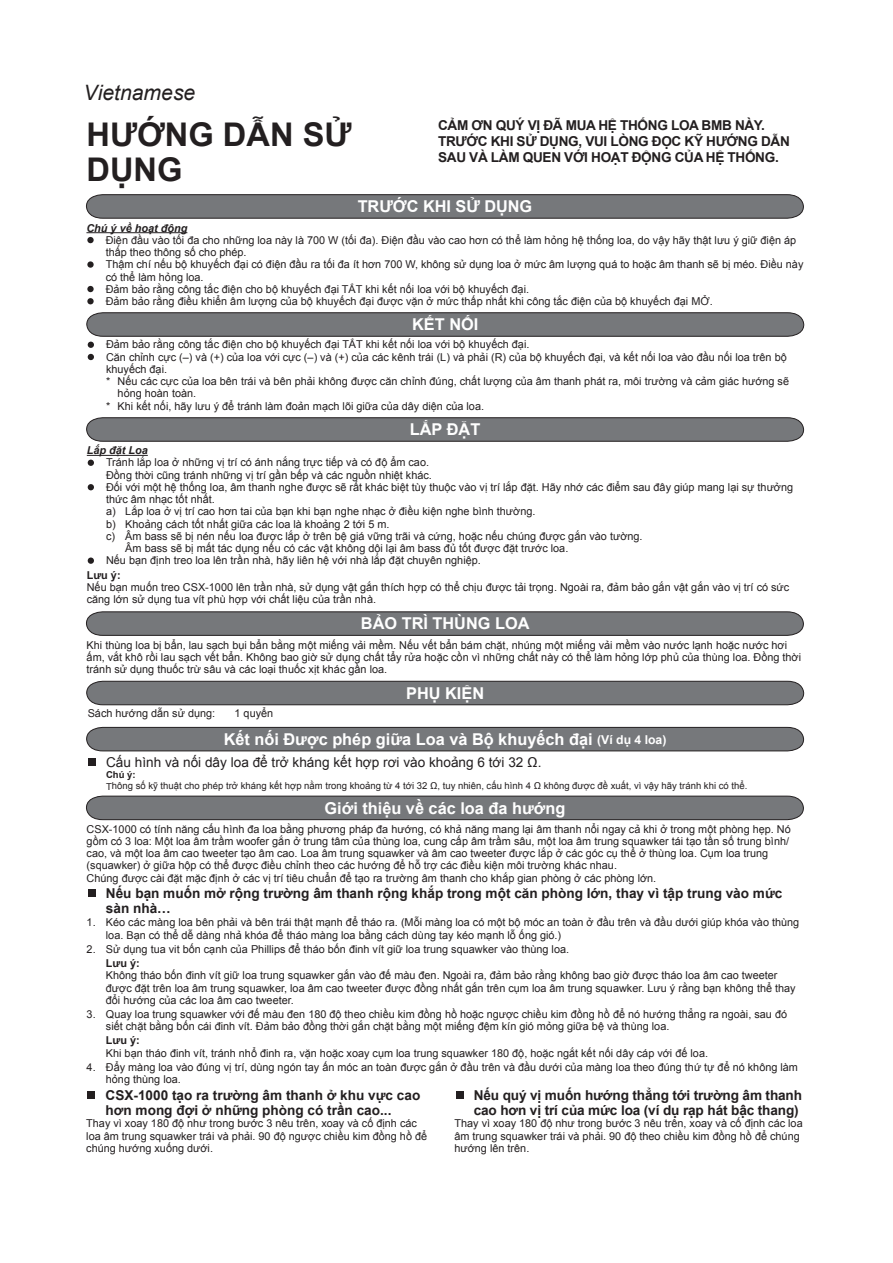
<style>
.page{position:relative;width:893px;height:1263px;background:#fff}
.page>*{position:absolute;margin:0;border:0;box-sizing:border-box;transform-origin:0 0}
.t1{font:700 32.7px/35.4px "Arial";color:#231f20}
.t2{font:italic 21.15px "Arial";color:#231f20}
.t3{font:700 16.35px "Arial";color:#fff}
.t4{font:700 13.65px/15px "Arial";letter-spacing:-.01em;color:#231f20}
.t5{font:13.65px "Arial";color:#231f20}
.t6{font:10.95px/12.3px "Arial";color:#231f20}
.t7{font:italic 700 10.95px "Arial";color:#231f20}
.t8{font:700 10.95px "Arial";color:#231f20}
.t9{font:9.45px "Arial";color:#231f20}
.t10{font:700 9.45px "Arial";color:#231f20}
.s1{font-size:12.3px}
</style>
<div class="page">
<svg style="left:86px;top:194px;width:718px;height:25px;background:#727376"></svg>
<hr style="left:86px;top:232px;width:101px;height:1px;background:#231f20">
<svg style="left:87px;top:237px;width:7px;height:6px"></svg>
<svg style="left:87px;top:261px;width:7px;height:7px"></svg>
<svg style="left:87px;top:286px;width:7px;height:6px"></svg>
<svg style="left:87px;top:298px;width:7px;height:6px"></svg>
<svg style="left:86px;top:417px;width:718px;height:25px;background:#727376"></svg>
<svg style="left:86px;top:312px;width:718px;height:36px"></svg>
<svg style="left:88px;top:354px;width:6px;height:6px"></svg>
<hr style="left:87px;top:455px;width:61px;height:1px;background:#231f20">
<svg style="left:88px;top:460px;width:6px;height:6px"></svg>
<svg style="left:88px;top:484px;width:6px;height:6px"></svg>
<svg style="left:88px;top:557px;width:6px;height:7px"></svg>
<svg style="left:86px;top:611px;width:718px;height:25px;background:#727376"></svg>
<svg style="left:86px;top:796px;width:718px;height:24px;background:#727376"></svg>
<div style="left:88px;top:889px;width:8px;height:8px;background:#231f20"></div>
<svg style="left:86px;top:727px;width:718px;height:24px;background:#727376"></svg>
<div style="left:88px;top:758px;width:8px;height:8px;background:#231f20"></div>
<svg style="left:86px;top:681px;width:718px;height:24px;background:#727476"></svg>
<div style="left:87px;top:1091px;width:8px;height:8px;background:#231f20"></div>
<div style="left:456px;top:1091px;width:7px;height:8px;background:#231f20"></div>
<h2 class="t2" style="left:84px;top:79px;width:113px">Vietnamese</h2>
<h1 class="t1" style="left:86px;top:118px;width:267px">HƯỚNG DẪN SỬ<br>DỤNG</h1>
<p class="t4" style="left:438px;top:117px;width:353px;line-height:16.4px">CẢM ƠN QUÝ VỊ ĐÃ MUA HỆ THỐNG LOA BMB NÀY.<br>TRƯỚC KHI SỬ DỤNG, VUI LÒNG ĐỌC KỸ HƯỚNG DẪN<br>SAU VÀ LÀM QUEN VỚI HOẠT ĐỘNG CỦA HỆ THỐNG.</p>
<h3 class="t3" style="left:358px;top:196px;width:176px">TRƯỚC KHI SỬ DỤNG</h3>
<p class="t7" style="left:86px;top:221px;width:102px">Chú ý về hoạt động</p>
<p class="t6" style="left:106px;top:234px;width:699px">Điện đầu vào tối đa cho những loa này là 700 W (tối đa). Điện đầu vào cao hơn có thể làm hỏng hệ thống loa, do vậy hãy thật lưu ý giữ điện áp thấp theo thông số cho phép.<br>Thậm chí nếu bộ khuyếch đại có điện đầu ra tối đa ít hơn 700 W, không sử dụng loa ở mức âm lượng quá to hoặc âm thanh sẽ bị méo. Điều này có thể làm hỏng loa.<br>Đảm bảo rằng công tắc điện cho bộ khuyếch đại TẮT khi kết nối loa với bộ khuyếch đại.<br>Đảm bảo rằng điều khiển âm lượng của bộ khuyếch đại được vặn ở mức thấp nhất khi công tắc điện của bộ khuyếch đại MỞ.</p>
<h3 class="t3" style="left:412px;top:314px;width:68px">KẾT NỐI</h3>
<p class="t6" style="left:106px;top:339px;width:425px">Đảm bảo rằng công tắc điện cho bộ khuyếch đại TẮT khi kết nối loa với bộ khuyếch đại.</p>
<p class="t6" style="left:106px;top:351px;width:682px">Căn chỉnh cực (–) và (+) của loa với cực (–) và (+) của các kênh trái (L) và phải (R) của bộ khuyếch đại, và kết nối loa vào đầu nối loa trên bộ</p>
<p class="t6" style="left:106px;top:363px;width:63px">khuyếch đại.</p>
<p class="t6" style="left:106px;top:375px;width:685px">* Nếu các cực của loa bên trái và bên phải không được căn chỉnh đúng, chất lượng của âm thanh phát ra, môi trường và cảm giác hướng sẽ</p>
<p class="t6" style="left:118px;top:388px;width:80px">hỏng hoàn toàn.</p>
<p class="t6" style="left:106px;top:400px;width:380px">* Khi kết nối, hãy lưu ý để tránh làm đoản mạch lõi giữa của dây diện của loa.</p>
<p class="t7" style="left:87px;top:443px;width:63px">Lắp đặt Loa</p>
<p class="t6" style="left:106px;top:457px;width:325px">Tránh lắp loa ở những vị trí có ánh nắng trực tiếp và có độ ẩm cao.</p>
<p class="t6" style="left:106px;top:469px;width:327px">Đồng thời cũng tránh những vị trí gần bếp và các nguồn nhiệt khác.</p>
<p class="t6" style="left:106px;top:481px;width:689px">Đối với một hệ thống loa, âm thanh nghe được sẽ rất khác biệt tùy thuộc vào vị trí lắp đặt. Hãy nhớ các điểm sau đây giúp mang lại sự thưởng</p>
<p class="t6" style="left:106px;top:493px;width:110px">thức âm nhạc tốt nhất.</p>
<p class="t6" style="left:106px;top:505px;width:431px">a) Lắp loa ở vị trí cao hơn tai của bạn khi bạn nghe nhạc ở điều kiện nghe bình thường.</p>
<p class="t6" style="left:106px;top:518px;width:285px">b) Khoảng cách tốt nhất giữa các loa là khoảng 2 tới 5 m.</p>
<p class="t6" style="left:106px;top:530px;width:538px">c) Âm bass sẽ bị nén nếu loa được lắp ở trên bệ giá vững trãi và cứng, hoặc nếu chúng được gắn vào tường.</p>
<p class="t6" style="left:125px;top:542px;width:445px">Âm bass sẽ bị mất tác dụng nếu có các vật không dội lại âm bass đủ tốt được đặt trước loa.</p>
<p class="t6" style="left:106px;top:554px;width:376px">Nếu bạn định treo loa lên trần nhà, hãy liên hệ với nhà lắp đặt chuyên nghiệp.</p>
<p class="t8" style="left:87px;top:567px;width:35px">Lưu ý:</p>
<p class="t6" style="left:87px;top:581px;width:704px">Nếu bạn muốn treo CSX-1000 lên trần nhà, sử dụng vật gắn thích hợp có thể chịu được tải trọng. Ngoài ra, đảm bảo gắn vật gắn vào vị trí có sức căng lớn sử dụng tua vít phù hợp với chất liệu của trần nhà.</p>
<h3 class="t3" style="left:361px;top:613px;width:170px">BẢO TRÌ THÙNG LOA</h3>
<h3 class="t3" style="left:410px;top:419px;width:72px">LẮP ĐẶT</h3>
<p class="t6" style="left:87px;top:639px;width:716px">Khi thùng loa bị bẩn, lau sạch bụi bẩn bằng một miếng vải mềm. Nếu vết bẩn bám chặt, nhúng một miếng vải mềm vào nước lạnh hoặc nước hơi ấm, vắt khô rồi lau sạch vết bẩn. Không bao giờ sử dụng chất tẩy rửa hoặc cồn vì những chất này có thể làm hỏng lớp phủ của thùng loa. Đồng thời tránh sử dụng thuốc trừ sâu và các loại thuốc xịt khác gần loa.</p>
<p class="t6" style="left:88px;top:707px;width:129px">Sách hướng dẫn sử dụng:</p>
<p class="t6" style="left:235px;top:707px;width:40px">1 quyển</p>
<h3 class="t3" style="left:406px;top:682px;width:79px">PHỤ KIỆN</h3>
<h3 class="t3" style="left:224px;top:728px;width:444px">Kết nối Được phép giữa Loa và Bộ khuyếch đại <span class="s1">(Ví dụ 4 loa)</span></h3>
<p class="t5" style="left:106px;top:753px;width:437px">Cấu hình và nối dây loa để trở kháng kết hợp rơi vào khoảng 6 tới 32 Ω.</p>
<p class="t10" style="left:106px;top:769px;width:31px">Chú ý:</p>
<p class="t9" style="left:106px;top:780px;width:643px">Thông số kỹ thuật cho phép trở kháng kết hợp nằm trong khoảng từ 4 tới 32 Ω, tuy nhiên, cấu hình 4 Ω không được đề xuất, vì vậy hãy tránh khi có thể.</p>
<h3 class="t3" style="left:324px;top:797px;width:242px">Giới thiệu về các loa đa hướng</h3>
<p class="t6" style="left:87px;top:823px;width:706px">CSX-1000 có tính năng cấu hình đa loa bằng phương pháp đa hướng, có khả năng mang lại âm thanh nổi ngay cả khi ở trong một phòng hẹp. Nó gồm có 3 loa: Một loa âm trầm woofer gắn ở trung tâm của thùng loa, cung cấp âm trầm sâu, một loa âm trung squawker tái tạo tần số trung bình/ cao, và một loa âm cao tweeter tạo âm cao. Loa âm trung squawker và âm cao tweeter được lắp ở các góc cụ thể ở thùng loa. Cụm loa trung (squawker) ở giữa hộp có thể được điều chỉnh theo các hướng để hỗ trợ các điều kiện môi trường khác nhau.<br>Chúng được cài đặt mặc định ở các vị trí tiêu chuẩn để tạo ra trường âm thanh cho khắp gian phòng ở các phòng lớn.</p>
<p class="t4" style="left:106px;top:886px;width:678px">Nếu bạn muốn mở rộng trường âm thanh rộng khắp trong một căn phòng lớn, thay vì tập trung vào mức sàn nhà…</p>
<p class="t6" style="left:106px;top:915px;width:695px;line-height:13px;text-indent:-19px">1. Kéo các màng loa bên phải và bên trái thật mạnh để tháo ra. (Mỗi màng loa có một bộ móc an toàn ở đầu trên và đầu dưới giúp khóa vào thùng loa. Bạn có thể dễ dàng nhả khóa để tháo màng loa bằng cách dùng tay kéo mạnh lỗ ống gió.)</p>
<p class="t6" style="left:87px;top:943px;width:484px">2. Sử dụng tua vit bốn cạnh của Phillips để tháo bốn đinh vít giữ loa trung squawker vào thùng loa.</p>
<p class="t8" style="left:106px;top:956px;width:35px">Lưu ý:</p>
<p class="t6" style="left:106px;top:969px;width:691px">Không tháo bốn đinh vít giữ loa trung squawker gắn vào đế màu đen. Ngoài ra, đảm bảo rằng không bao giờ được tháo loa âm cao tweeter được đặt trên loa âm trung squawker, loa âm cao tweeter được đồng nhất gắn trên cụm loa âm trung squawker. Lưu ý rằng bạn không thể thay đổi hướng của các loa âm cao tweeter.</p>
<p class="t6" style="left:106px;top:1008px;width:683px;text-indent:-19px">3. Quay loa trung squawker với đế màu đen 180 độ theo chiều kim đồng hồ hoặc ngược chiều kim đồng hồ để nó hướng thẳng ra ngoài, sau đó siết chặt bằng bốn cái đinh vít. Đảm bảo đồng thời gắn chặt bằng một miếng đệm kín gió mỏng giữa bệ và thùng loa.</p>
<p class="t8" style="left:106px;top:1033px;width:35px">Lưu ý:</p>
<p class="t6" style="left:106px;top:1047px;width:604px">Khi bạn tháo đinh vít, tránh nhổ đinh ra, vặn hoặc xoay cụm loa trung squawker 180 độ, hoặc ngắt kết nối dây cáp với đế loa.</p>
<p class="t6" style="left:106px;top:1061px;width:694px;text-indent:-19px">4. Đẩy màng loa vào đúng vị trí, dùng ngón tay ấn móc an toàn được gắn ở đầu trên và đầu dưới của màng loa theo đúng thứ tự để nó không làm hỏng thùng loa.</p>
<p class="t4" style="left:474px;top:1088px;width:330px">Nếu quý vị muốn hướng thẳng tới trường âm thanh cao hơn vị trí của mức loa (ví dụ rạp hát bậc thang)</p>
<p class="t6" style="left:454px;top:1117px;width:350px">Thay vì xoay 180 độ như trong bước 3 nêu trên, xoay và cố định các loa âm trung squawker trái và phải. 90 độ theo chiều kim đồng hồ để chúng hướng lên trên.</p>
<p class="t4" style="left:106px;top:1088px;width:316px">CSX-1000 tạo ra trường âm thanh ở khu vực cao hơn mong đợi ở những phòng có trần cao...</p>
<p class="t6" style="left:86px;top:1117px;width:342px">Thay vì xoay 180 độ như trong bước 3 nêu trên, xoay và cố định các loa âm trung squawker trái và phải. 90 độ ngược chiều kim đồng hồ để chúng hướng xuống dưới.</p>
</div>
